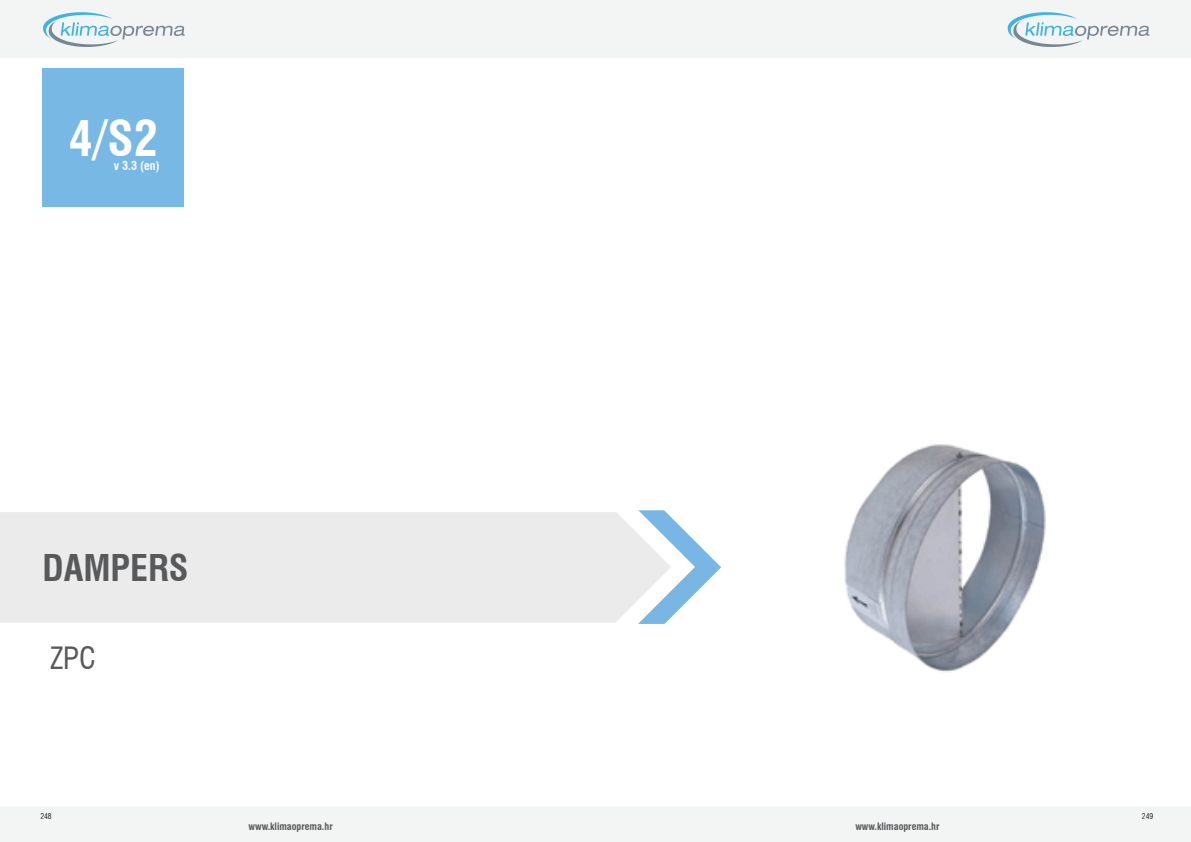
<style>
.page{position:relative;width:1191px;height:842px;background:#fff}
.page>*{position:absolute;margin:0;border:0;box-sizing:border-box;transform-origin:0 0}
.t1{font:700 condensed 48px "Swiss 721 BT";color:#fff}
.t2{font:700 condensed 36px "Swiss 721 BT";color:#58595b}
.t3{font:condensed 30px "Swiss 721 BT";color:#58595b}
.t4{font:700 condensed 12px "Swiss 721 BT";color:#fff}
.t5{font:700 condensed 10px "Swiss 721 BT";color:#58595b}
.t6{font:300 condensed 8px "Swiss 721 BT";color:#000}
</style>
<div class="page">
<div style="left:0;top:807px;width:1191px;height:35px;background:#f3f4f4"></div>
<div style="left:0;top:0;width:1191px;height:58px;background:#f3f4f4"></div>
<svg style="left:43px;top:12px;width:142px;height:35px"></svg>
<svg style="left:1007px;top:12px;width:142px;height:35px"></svg>
<div style="left:43px;top:68px;width:141px;height:139px;background:#78b8e5"></div>
<div style="left:0;top:512px;width:614px;height:111px;background:#ebebec"></div>
<svg style="left:614px;top:510px;width:107px;height:114px"></svg>
<img style="left:844px;top:444px;width:202px;height:228px">
<h1 class="t1" style="left:69px;top:109px;width:91px">4/S2</h1>
<p class="t4" style="left:114px;top:158px;width:47px">v 3.3 (en)</p>
<h2 class="t2" style="left:43px;top:546px;width:148px">DAMPERS</h2>
<h3 class="t3" style="left:50px;top:640px;width:48px">ZPC</h3>
<p class="t6" style="left:40px;top:811px;width:13px">248</p>
<p class="t6" style="left:1142px;top:811px;width:13px">249</p>
<p class="t5" style="left:249px;top:820px;width:86px">www.klimaoprema.hr</p>
<p class="t5" style="left:855px;top:820px;width:86px">www.klimaoprema.hr</p>
</div>
